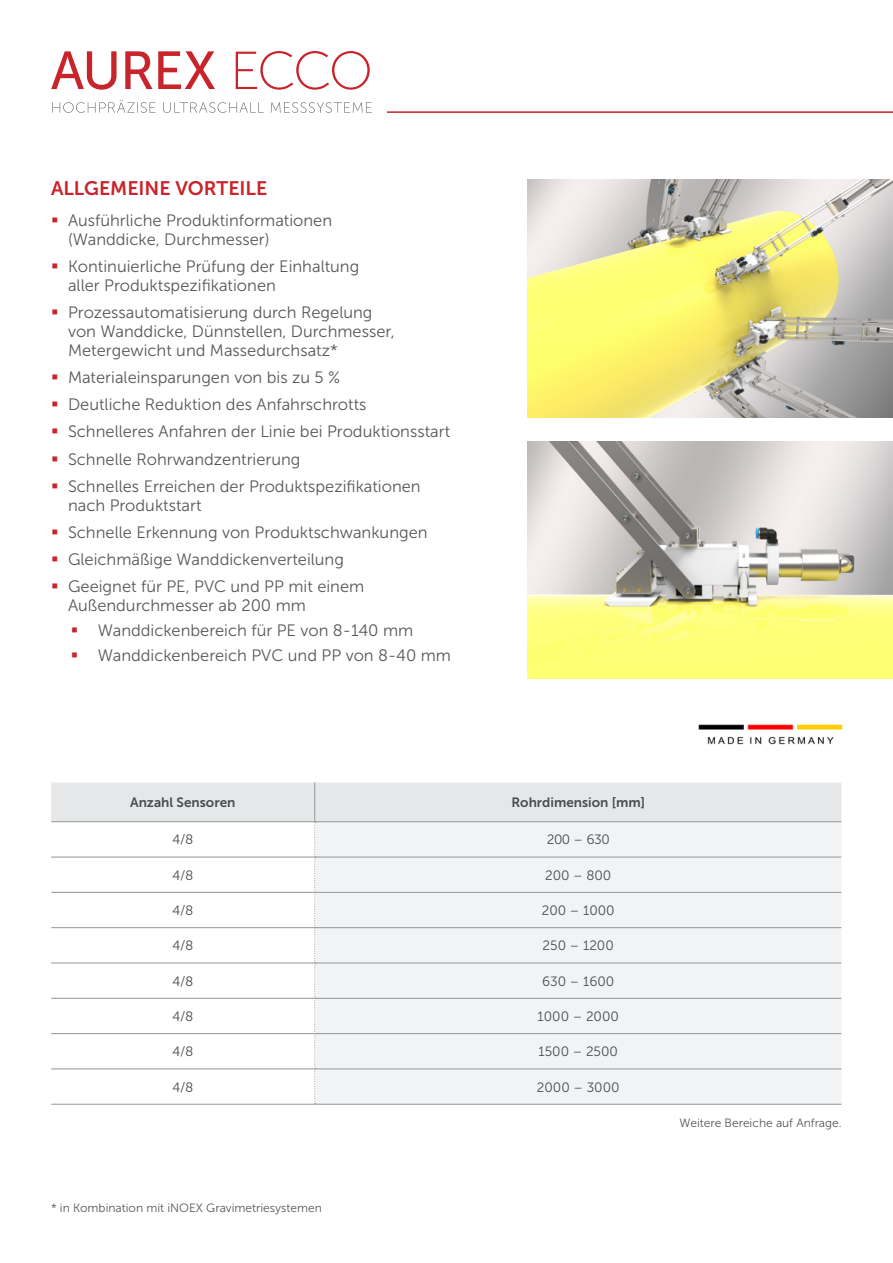
<style>
.page{position:relative;width:893px;height:1263px;background:#fff}
.page>*{position:absolute;margin:0;border:0;box-sizing:border-box;transform-origin:0 0}
.t1{font:19.5px "Museo Sans 700";color:#c8242b}
.t2{font:16.5px/27.3px "Museo Sans 300";color:#57585a}
.t3{font:13.5px "Museo Sans 300";color:#4b4c4d}
.t4{font:13.5px "Museo Sans 700";color:#4b4c4d}
.t5{font:12px "Museo Sans 300";color:#57585a}
</style>
<div class="page">
<hr style="left:387px;top:111px;width:506px;height:2px;background:#c8242b">
<img style="left:527px;top:180px;width:366px;height:237px">
<img style="left:527px;top:441px;width:366px;height:237px">
<img style="left:698px;top:724px;width:145px;height:21px">
<hr style="left:51px;top:1104px;width:264px;height:1px;background:#929696">
<hr style="left:315px;top:1104px;width:526px;height:1px;background:#929696">
<svg style="left:51px;top:782px;width:790px;height:322px"></svg>
<svg style="left:51px;top:51px;width:319px;height:39px"></svg>
<svg style="left:52px;top:100px;width:320px;height:13px"></svg>
<p class="t1" style="left:51px;top:177px;width:218px">ALLGEMEINE VORTEILE</p>
<p class="t2" style="left:68px;top:211px;width:266px;line-height:18.8px">Ausführliche Produktinformationen (Wanddicke, Durchmesser)</p>
<p class="t2" style="left:68px;top:257px;width:293px;line-height:18.8px">Kontinuierliche Prüfung der Einhaltung aller Produktspezifikationen</p>
<p class="t2" style="left:68px;top:303px;width:328px;line-height:18.8px">Prozessautomatisierung durch Regelung von Wanddicke, Dünnstellen, Durchmesser,<br>Metergewicht und Massedurchsatz*</p>
<p class="t2" style="left:68px;top:364px;width:384px">Materialeinsparungen von bis zu 5 %<br>Deutliche Reduktion des Anfahrschrotts Schnelleres Anfahren der Linie bei Produktionsstart Schnelle Rohrwandzentrierung<br>Schnelles Erreichen der Produktspezifikationen</p>
<p class="t2" style="left:68px;top:491px;width:361px">nach Produktstart<br>Schnelle Erkennung von Produktschwankungen Gleichmäßige Wanddickenverteilung<br>Geeignet für PE, PVC und PP mit einem</p>
<p class="t2" style="left:98px;top:593px;width:355px;line-height:25px;text-indent:-30px">Außendurchmesser ab 200 mm<br>Wanddickenbereich für PE von 8-140 mm<br>Wanddickenbereich PVC und PP von 8-40 mm</p>
<p class="t4" style="left:130px;top:795px;width:107px">Anzahl Sensoren</p>
<p class="t4" style="left:511px;top:795px;width:135px">Rohrdimension [mm]</p>
<p class="t3" style="left:172px;top:832px;width:22px">4/8</p>
<p class="t3" style="left:547px;top:832px;width:64px">200 – 630</p>
<p class="t3" style="left:172px;top:868px;width:22px">4/8</p>
<p class="t3" style="left:545px;top:868px;width:68px">200 – 800</p>
<p class="t3" style="left:172px;top:903px;width:22px">4/8</p>
<p class="t3" style="left:542px;top:903px;width:74px">200 – 1000</p>
<p class="t3" style="left:172px;top:938px;width:22px">4/8</p>
<p class="t3" style="left:543px;top:938px;width:73px">250 – 1200</p>
<p class="t3" style="left:172px;top:974px;width:22px">4/8</p>
<p class="t3" style="left:542px;top:974px;width:74px">630 – 1600</p>
<p class="t3" style="left:172px;top:1009px;width:22px">4/8</p>
<p class="t3" style="left:538px;top:1009px;width:83px">1000 – 2000</p>
<p class="t3" style="left:172px;top:1044px;width:22px">4/8</p>
<p class="t3" style="left:538px;top:1044px;width:81px">1500 – 2500</p>
<p class="t3" style="left:172px;top:1080px;width:22px">4/8</p>
<p class="t3" style="left:537px;top:1080px;width:84px">2000 – 3000</p>
<p class="t5" style="left:51px;top:1201px;width:272px">* in Kombination mit iNOEX Gravimetriesystemen</p>
<p class="t5" style="left:680px;top:1117px;width:164px">Weitere Bereiche auf Anfrage.</p>
</div>
